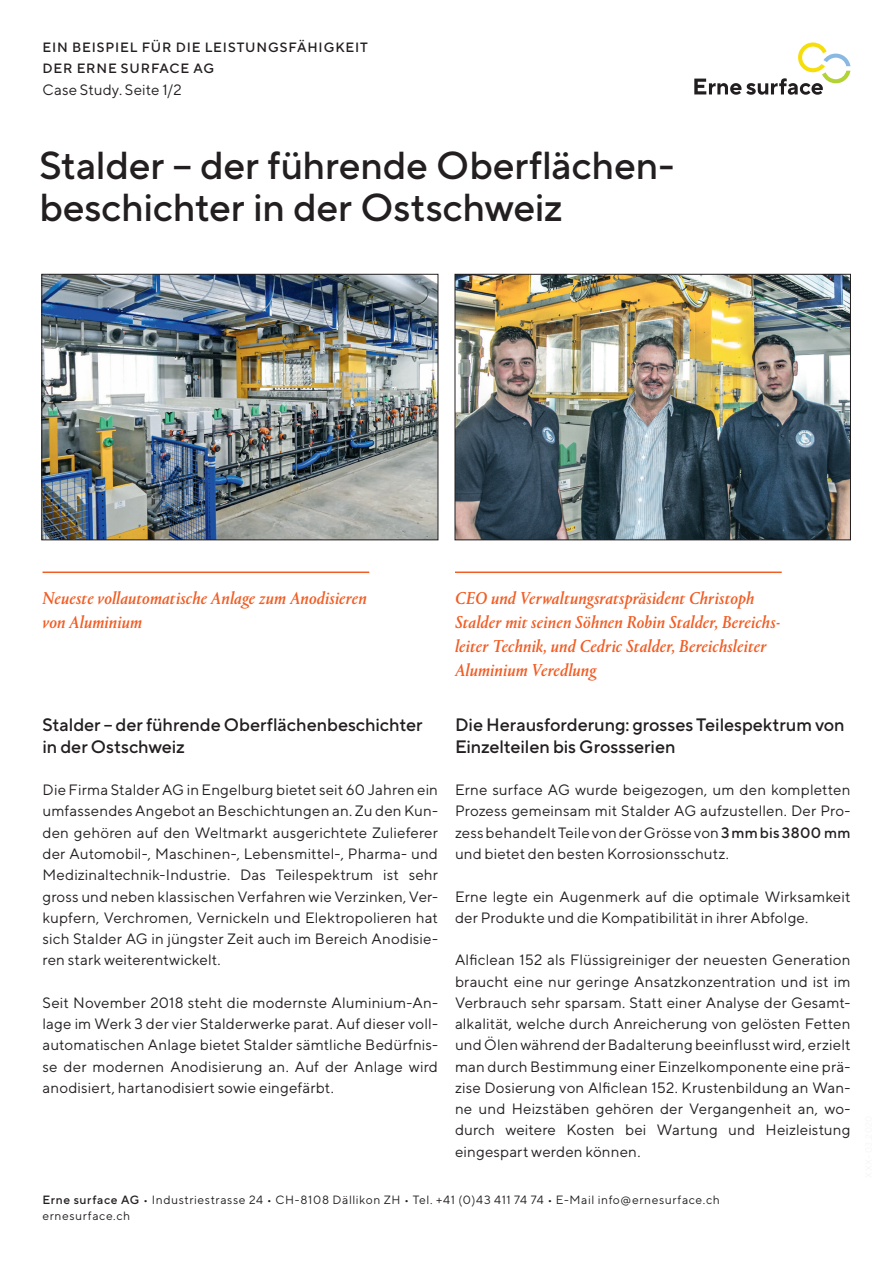
<style>
.page{position:relative;width:893px;height:1263px;background:#fff}
.page>*{position:absolute;margin:0;border:0;box-sizing:border-box;transform-origin:0 0}
.t1{font:500 39px/42.5px "TT Norms Pro";letter-spacing:-.005em;color:#231f20}
.t2{font:italic 500 18px/24px "Portrait";letter-spacing:.005em;color:#f25d24}
.t3{font:500 18px/21.3px "TT Norms Pro";letter-spacing:-.005em;color:#231f20}
.t4{font:15px/21.3px "TT Norms Pro";letter-spacing:.015em;color:#231f20;text-align:justify}
.t5{font:500 13.5px/21.3px "TT Norms Pro";letter-spacing:.065em;color:#231f20}
.t6{font:12px/16.5px "TT Norms Pro";letter-spacing:.05em;color:#231f20}
.s1{font-weight:500}
</style>
<div class="page">
<svg style="left:694px;top:43px;width:156px;height:52px"></svg>
<hr style="left:455px;top:571px;width:327px;height:2px;background:#f25d24">
<hr style="left:43px;top:571px;width:326px;height:2px;background:#f25d24">
<img style="left:44px;top:276px;width:392px;height:262px">
<div style="left:42px;top:274px;width:396px;height:266px;border:1px solid #231f20"></div>
<img style="left:457px;top:276px;width:392px;height:262px">
<div style="left:455px;top:274px;width:396px;height:266px;border:1px solid #231f20"></div>
<p class="t5" style="left:43px;top:36px;width:327px">EIN BEISPIEL FÜR DIE LEISTUNGSFÄHIGKEIT<br>DER ERNE SURFACE AG</p>
<p class="t4" style="left:43px;top:78px;width:141px">Case Study. Seite 1/2</p>
<h1 class="t1" style="left:39px;top:142px;width:637px">Stalder – der führende Oberflächen&shy;beschichter in der Ostschweiz</h1>
<p class="t2" style="left:43px;top:585px;width:326px">Neueste vollautomatische Anlage zum Anodisieren von Aluminium</p>
<p class="t3" style="left:43px;top:714px;width:382px">Stalder – der führende Oberflächenbeschichter in der Ostschweiz</p>
<p class="t4" style="left:43px;top:779px;width:397px">Die Firma Stalder AG in Engelburg bietet seit 60 Jahren ein umfassendes Angebot an Beschichtungen an. Zu den Kun&shy;den gehören auf den Weltmarkt ausgerichtete Zulieferer der Automobil-, Maschinen-, Lebensmittel-, Pharma- und Medizinaltechnik-Industrie. Das Teilespektrum ist sehr gross und neben klassischen Verfahren wie Verzinken, Ver&shy;kupfern, Verchromen, Vernickeln und Elektropolieren hat sich Stalder AG in jüngster Zeit auch im Bereich Anodisie&shy;ren stark weiterentwickelt.</p>
<p class="t4" style="left:43px;top:991px;width:397px">Seit November 2018 steht die modernste Aluminium-An&shy;lage im Werk 3 der vier Stalderwerke parat. Auf dieser voll&shy;automatischen Anlage bietet Stalder sämtliche Bedürfnis&shy;se der modernen Anodisierung an. Auf der Anlage wird anodisiert, hartanodisiert sowie eingefärbt.</p>
<p class="t2" style="left:455px;top:585px;width:327px">CEO und Verwaltungsratspräsident Christoph Stalder mit seinen Söhnen Robin Stalder, Bereichs&shy;leiter Technik, und Cedric Stalder, Bereichsleiter Aluminium Veredlung</p>
<p class="t3" style="left:455px;top:714px;width:391px">Die Herausforderung: grosses Teilespektrum von<br>Einzelteilen bis Grossserien</p>
<p class="t4" style="left:455px;top:779px;width:397px">Erne surface AG wurde beigezogen, um den kompletten Prozess gemeinsam mit Stalder AG aufzustellen. Der Pro&shy;zess behandelt Teile von der Grösse von <span class="s1">3 mm bis 3800 mm </span>und bietet den besten Korrosionsschutz.</p>
<p class="t4" style="left:455px;top:885px;width:397px">Erne legte ein Augenmerk auf die optimale Wirksamkeit der Produkte und die Kompatibilität in ihrer Abfolge.</p>
<p class="t4" style="left:455px;top:949px;width:397px">Alficlean 152 als Flüssigreiniger der neuesten Generation braucht eine nur geringe Ansatzkonzentration und ist im Verbrauch sehr sparsam. Statt einer Analyse der Gesamt&shy;alkalität, welche durch Anreicherung von gelösten Fetten und Ölen während der Badalterung beeinflusst wird, erzielt man durch Bestimmung einer Einzelkomponente eine prä&shy;zise Dosierung von Alficlean 152. Krustenbildung an Wan&shy;ne und Heizstäben gehören der Vergangenheit an, wo&shy;durch weitere Kosten bei Wartung und Heizleistung eingespart werden können.</p>
<p class="t6" style="left:43px;top:1191px;width:679px"><span class="s1">Erne surface AG</span> • Industriestrasse 24 • CH-8108 Dällikon ZH • Tel. +41 (0)43 411 74 74 • E-Mail info@ernesurface.ch ernesurface.ch</p>
</div>
